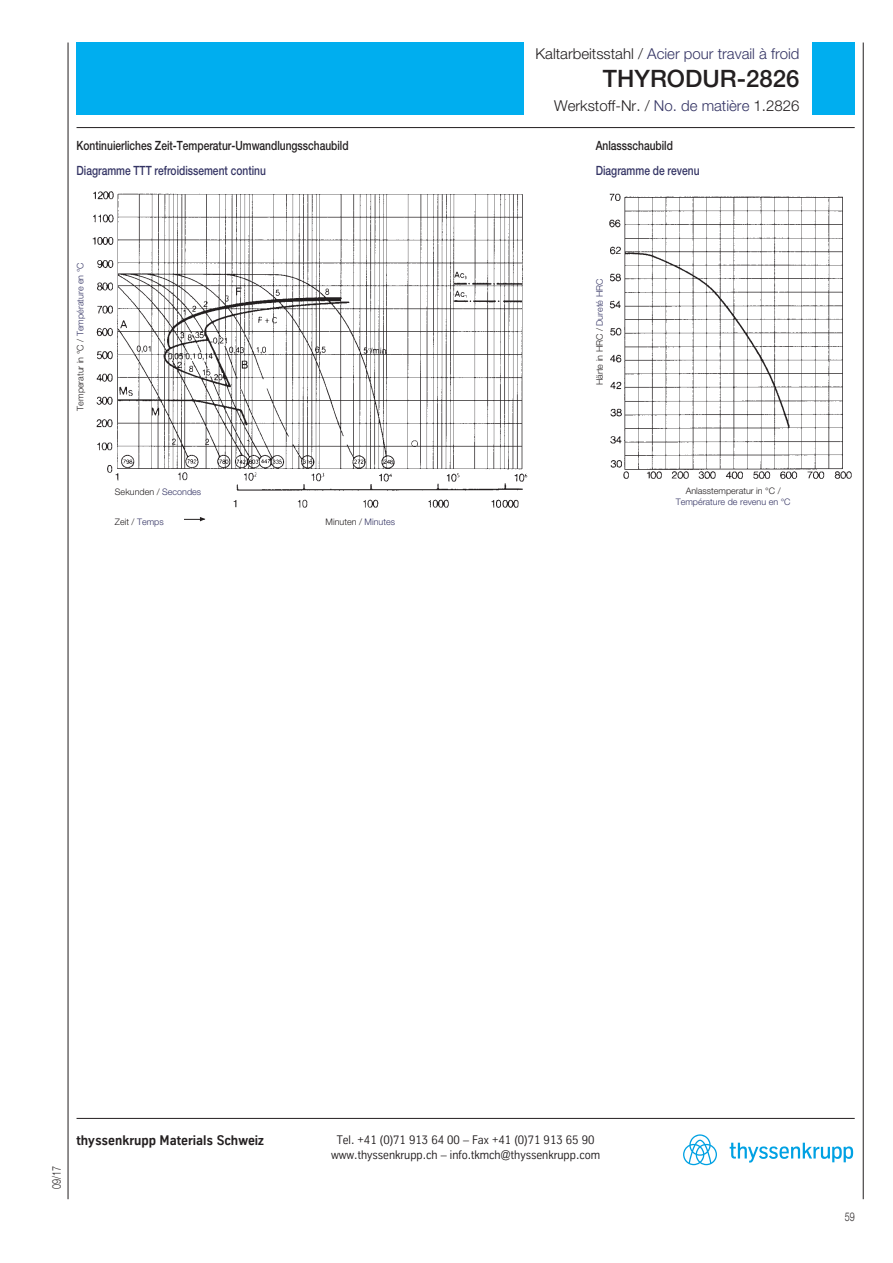
<style>
.page{position:relative;width:893px;height:1263px;background:#fff}
.page>*{position:absolute;margin:0;border:0;box-sizing:border-box;transform-origin:0 0}
.t1{font:500 24px "Helvetica Neue";color:#231f20}
.t2{font:300 15px "Helvetica Neue";color:#343464}
.t3{font:300 15px "Helvetica Neue";color:#231f20}
.t4{font:700 13.5px "TK Type";color:#231f20}
.t5{font:500 12.75px "Helvetica Neue";color:#231f20;scale:.8 1}
.t6{font:500 12.75px "Helvetica Neue";color:#343464;scale:.8 1}
.t7{font:12px/15px "TK Type";color:#231f20;text-align:center}
.t8{font:300 12px "Helvetica Neue";color:#231f20;scale:.75 1}
.t9{font:300 9px "Helvetica Neue";color:#231f20}
.t10{font:300 9px "Helvetica Neue";color:#343464}
.s1{color:#343464}
.s2{color:#231f20}
</style>
<div class="page">
<hr style="left:68px;top:43px;width:1px;height:1156px;background:#231f20">
<hr style="left:863px;top:43px;width:1px;height:1156px;background:#231f20">
<hr style="left:77px;top:1118px;width:778px;height:1px;background:#231f20">
<hr style="left:77px;top:127px;width:778px;height:1px;background:#231f20">
<div style="left:812px;top:43px;width:43px;height:72px;background:#00aeef"></div>
<svg style="left:683px;top:1134px;width:34px;height:31px"></svg>
<svg style="left:730px;top:1143px;width:123px;height:19px"></svg>
<div style="left:77px;top:43px;width:447px;height:72px;background:#00aeef"></div>
<img style="left:92px;top:191px;width:436px;height:317px">
<div style="left:115px;top:488px;width:115px;height:14px;background:#fff"></div>
<img style="left:609px;top:193px;width:243px;height:286px">
<svg style="left:184px;top:517px;width:21px;height:4px"></svg>
<h3 class="t5" style="left:77px;top:138px;width:342px">Kontinuierliches Zeit-Temperatur-Umwandlungsschaubild</h3>
<h3 class="t6" style="left:77px;top:162px;width:238px">Diagramme TTT refroidissement continu</h3>
<p class="t9" style="left:75px;top:411px;width:150px;rotate:-90deg">Temperatur in °C / <span class="s1">Température en °C</span></p>
<p class="t9" style="left:115px;top:487px;width:88px">Sekunden / <span class="s1">Secondes</span></p>
<p class="t9" style="left:115px;top:516px;width:50px">Zeit / <span class="s1">Temps</span></p>
<p class="t9" style="left:326px;top:516px;width:71px">Minuten / <span class="s1">Minutes</span></p>
<h2 class="t2" style="left:535px;top:44px;width:265px"><span class="s2">Kaltarbeitsstahl /</span> Acier pour travail à froid</h2>
<h1 class="t1" style="left:603px;top:64px;width:198px">THYRODUR-2826</h1>
<h2 class="t3" style="left:554px;top:97px;width:247px">Werkstoff-Nr. / <span class="s1">No. de matière</span> 1.2826</h2>
<h3 class="t5" style="left:596px;top:138px;width:98px">Anlassschaubild</h3>
<h3 class="t6" style="left:596px;top:162px;width:131px">Diagramme de revenu</h3>
<p class="t9" style="left:594px;top:385px;width:108px;rotate:-90deg">Härte in HRC / <span class="s1">Dureté HRC</span></p>
<p class="t9" style="left:686px;top:485px;width:96px">Anlasstemperatur in °C /</p>
<p class="t10" style="left:676px;top:496px;width:116px">Température de revenu en °C</p>
<h3 class="t8" style="left:49px;top:1189px;width:32px;rotate:-90deg">09/17</h3>
<h3 class="t4" style="left:77px;top:1133px;width:189px">thyssenkrupp Materials Schweiz</h3>
<h3 class="t7" style="left:331px;top:1133px;width:271px">Tel. +41 (0)71 913 64 00 – Fax +41 (0)71 913 65 90 www.thyssenkrupp.ch – info.tkmch@thyssenkrupp.com</h3>
<h3 class="t8" style="left:845px;top:1210px;width:15px">59</h3>
</div>
